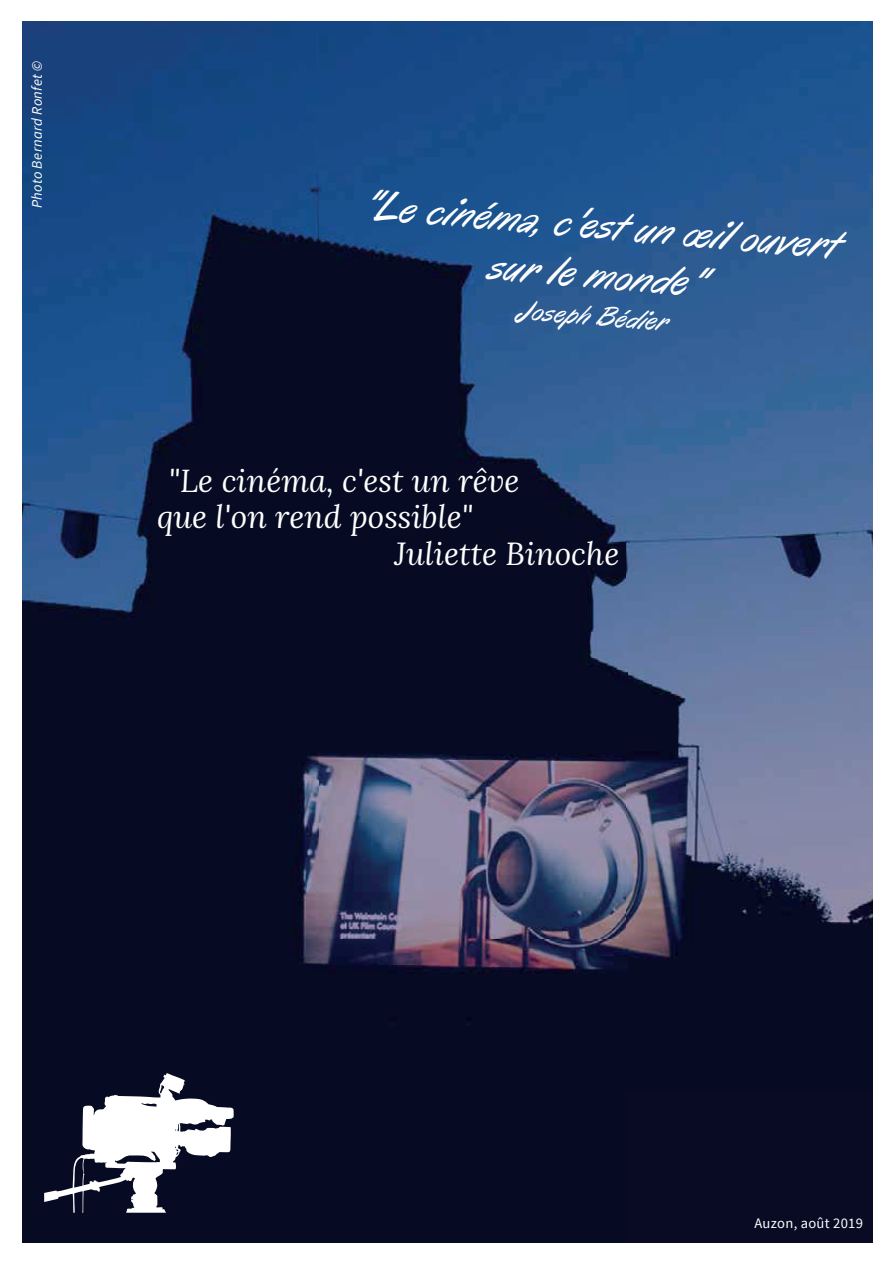
<style>
.page{position:relative;width:893px;height:1263px;background:#fff}
.page>*{position:absolute;margin:0;border:0;box-sizing:border-box;transform-origin:0 0}
.t1{font:italic 42.75px/49.5px "Oregano";color:#fff;text-align:center}
.t2{font:italic 31.65px "Lora";color:#fff}
.t3{font:italic 28.5px "Oregano";color:#fff}
.t4{font:italic 14.55px "Source Sans Pro";letter-spacing:.02em;color:#fff}
.t5{font:14.55px "Source Sans Pro";letter-spacing:.02em;color:#fff}
</style>
<div class="page">
<img style="left:22px;top:22px;width:851px;height:1220px">
<svg style="left:44px;top:1073px;width:190px;height:140px"></svg>
<p class="t4" style="left:28px;top:208px;width:149px;rotate:-90deg">Photo Bernard Ronfet ©</p>
<h1 class="t1" style="left:366px;top:180px;width:479px;rotate:5deg">"Le cinéma, c'est un œil ouvert sur le monde"</h1>
<p class="t3" style="left:521px;top:291px;width:152px;rotate:5deg">Joseph Bédier</p>
<p class="t2" style="left:169px;top:459px;width:352px">"Le cinéma, c'est un rêve</p>
<p class="t2" style="left:157px;top:495px;width:317px">que l'on rend possible"</p>
<p class="t2" style="left:395px;top:532px;width:226px">Juliette Binoche</p>
<p class="t5" style="left:754px;top:1214px;width:110px">Auzon, août 2019</p>
</div>
